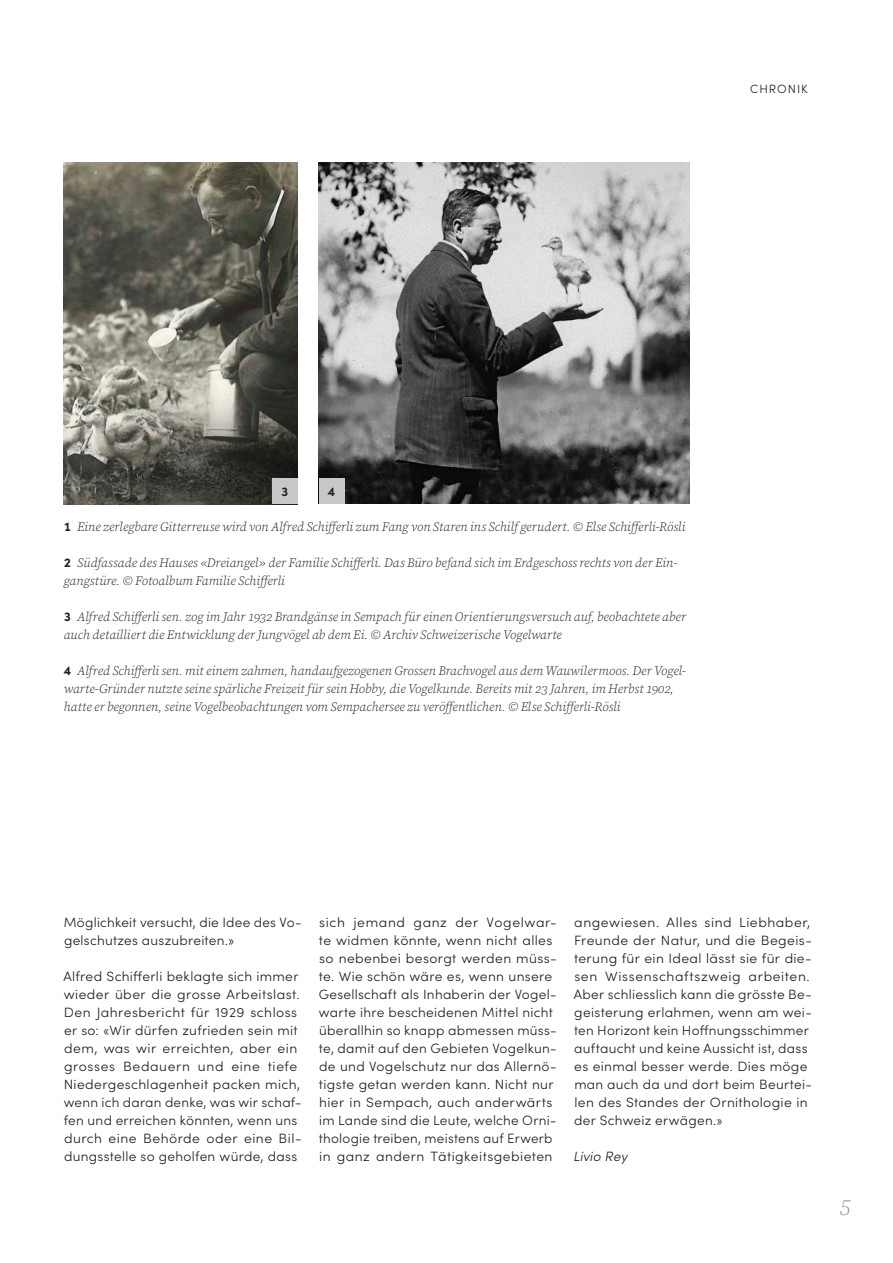
<style>
.page{position:relative;width:893px;height:1263px;background:#fff}
.page>*{position:absolute;margin:0;border:0;box-sizing:border-box;transform-origin:0 0}
.t1{font:italic 300 22.5px "Source Serif 4 Sm Text";color:#939598}
.VSE_Lauftext{font:300 13.5px/18px "Sofia Pro";letter-spacing:.02em;color:#231f20}
.VSE_Lauftext-2{font:italic 300 13.5px "Sofia Pro";letter-spacing:.005em;color:#231f20}
.VSE_Bildlegende{font:italic 300 12.75px/18px "Source Serif 4 Sm Text";letter-spacing:-.005em;color:#231f20}
.VSE_Bildlegende_Nummer{font:700 12.75px "Sofia Pro";color:#231f20}
.VSE_Kopfzeile{font:300 12px "Sofia Pro";letter-spacing:.08em;color:#231f20}
.s1{font-family:"Sofia Pro";font-weight:700;font-style:normal}
</style>
<div class="page">
<img style="left:64px;top:162px;width:234px;height:342px">
<img style="left:319px;top:162px;width:371px;height:342px">
<svg style="left:319px;top:479px;width:25px;height:25px"></svg>
<svg style="left:272px;top:479px;width:26px;height:25px"></svg>
<p class="VSE_Kopfzeile" style="left:750px;top:80px;width:59px">CHRONIK</p>
<p class="VSE_Bildlegende_Nummer" style="left:281px;top:481px;width:9px">3</p>
<p class="VSE_Bildlegende_Nummer" style="left:328px;top:481px;width:9px">4</p>
<p class="VSE_Bildlegende" style="left:64px;top:518px;width:623px"><span class="s1">1</span> Eine zerlegbare Gitterreuse wird von Alfred Schifferli zum Fang von Staren ins Schilf gerudert. © Else Schifferli-Rösli</p>
<p class="VSE_Bildlegende" style="left:64px;top:554px;width:615px"><span class="s1">2</span> Südfassade des Hauses «Dreiangel» der Familie Schifferli. Das Büro befand sich im Erdgeschoss rechts von der Ein&shy;gangstüre. © Fotoalbum Familie Schifferli</p>
<p class="VSE_Bildlegende" style="left:64px;top:608px;width:624px"><span class="s1">3</span> Alfred Schifferli sen. zog im Jahr 1932 Brandgänse in Sempach für einen Orientierungsversuch auf, beobachtete aber auch detailliert die Entwicklung der Jungvögel ab dem Ei. © Archiv Schweizerische Vogelwarte</p>
<p class="VSE_Bildlegende" style="left:64px;top:662px;width:624px"><span class="s1">4</span> Alfred Schifferli sen. mit einem zahmen, handaufgezogenen Grossen Brachvogel aus dem Wauwilermoos. Der Vogel&shy;warte-Gründer nutzte seine spärliche Freizeit für sein Hobby, die Vogelkunde. Bereits mit 23 Jahren, im Herbst 1902, hatte er begonnen, seine Vogelbeobachtungen vom Sempachersee zu veröffentlichen. © Else Schifferli-Rösli</p>
<p class="VSE_Lauftext" style="left:64px;top:913px;width:239px">Möglichkeit versucht, die Idee des Vo&shy;gelschutzes auszubreiten.»</p>
<p class="VSE_Lauftext" style="left:63px;top:967px;width:240px">Alfred Schifferli beklagte sich immer wieder über die grosse Arbeitslast.<br>Den Jahresbericht für 1929 schloss er so: «Wir dürfen zufrieden sein mit dem, was wir erreichten, aber ein grosses Bedauern und eine tiefe Niedergeschlagenheit packen mich, wenn ich daran denke, was wir schaf&shy;fen und erreichen könnten, wenn uns durch eine Behörde oder eine Bil&shy;dungsstelle so geholfen würde, dass</p>
<p class="VSE_Lauftext" style="left:319px;top:913px;width:239px">sich jemand ganz der Vogelwar&shy;te widmen könnte, wenn nicht alles so nebenbei besorgt werden müss&shy;te. Wie schön wäre es, wenn unsere Gesellschaft als Inhaberin der Vogel&shy;warte ihre bescheidenen Mittel nicht überallhin so knapp abmessen müss&shy;te, damit auf den Gebieten Vogelkun&shy;de und Vogelschutz nur das Allernö&shy;tigste getan werden kann. Nicht nur hier in Sempach, auch anderwärts im Lande sind die Leute, welche Orni&shy;thologie treiben, meistens auf Erwerb in ganz andern Tätigkeitsgebieten</p>
<p class="VSE_Lauftext" style="left:574px;top:913px;width:240px">angewiesen. Alles sind Liebhaber, Freunde der Natur, und die Begeis&shy;terung für ein Ideal lässt sie für die&shy;sen Wissenschaftszweig arbeiten.<br>Aber schliesslich kann die grösste Be&shy;geisterung erlahmen, wenn am wei&shy;ten Horizont kein Hoffnungsschimmer auftaucht und keine Aussicht ist, dass es einmal besser werde. Dies möge man auch da und dort beim Beurtei&shy;len des Standes der Ornithologie in der Schweiz erwägen.»</p>
<p class="VSE_Lauftext-2" style="left:573px;top:1147px;width:56px">Livio Rey</p>
<h1 class="t1" style="left:839px;top:1193px;width:13px">5</h1>
</div>
